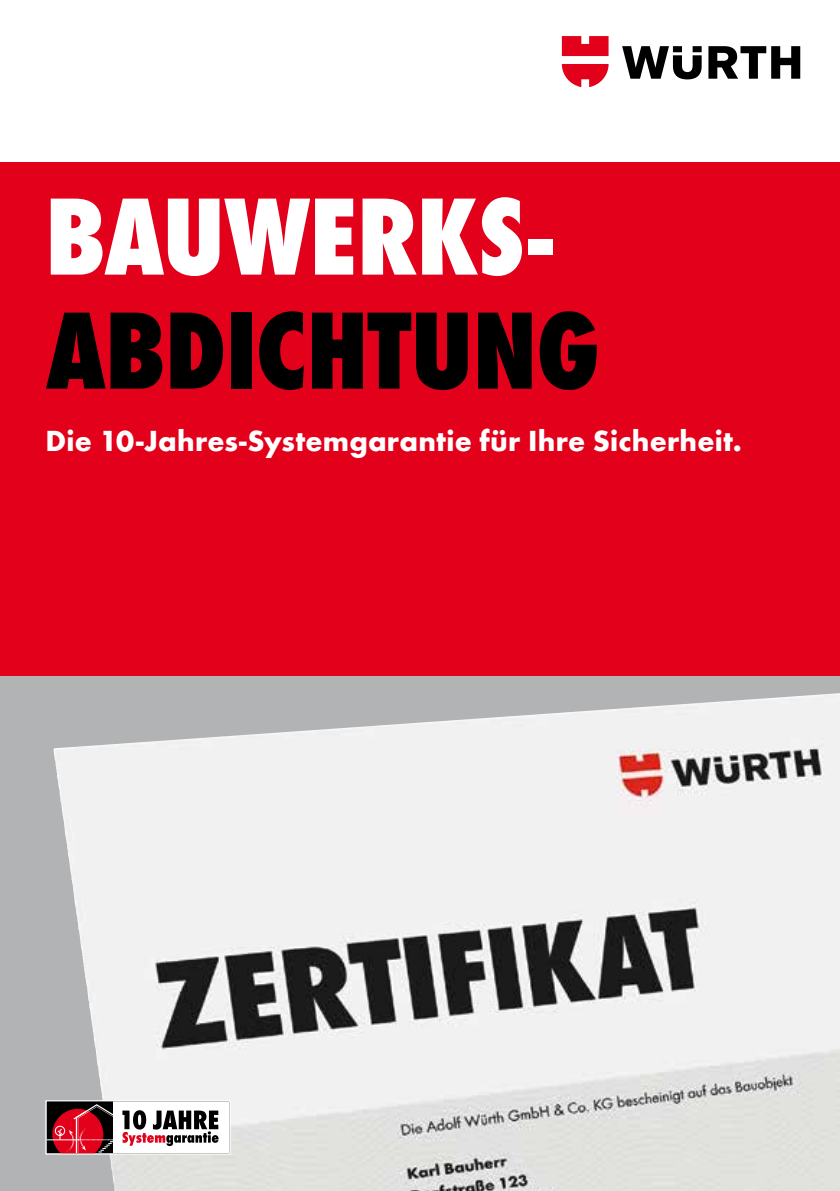
<style>
.page{position:relative;width:840px;height:1191px;background:#fff}
.page>*{position:absolute;margin:0;border:0;box-sizing:border-box;transform-origin:0 0}
.t1{font:800 condensed 114px "Wuerth";letter-spacing:-.005em;color:#000}
.t2{font:800 condensed 114px "Wuerth";letter-spacing:-.005em;color:#fff}
.t3{font:700 30px "Wuerth";letter-spacing:.005em;color:#fff}
</style>
<div class="page">
<svg style="left:622px;top:46px;width:177px;height:33px"></svg>
<svg style="left:561px;top:36px;width:47px;height:51px"></svg>
<div style="left:0;top:162px;width:839px;height:514px;background:#e2001a"></div>
<div style="left:0;top:676px;width:839px;height:515px;background:#b1b3b4"></div>
<img style="left:54px;top:693px;width:785px;height:498px">
<svg style="left:45px;top:1099px;width:186px;height:56px;background:#af8589"></svg>
<h1 class="t2" style="left:45px;top:156px;width:509px">BAUWERKS-</h1>
<h1 class="t1" style="left:45px;top:270px;width:556px">ABDICHTUNG</h1>
<p class="t3" style="left:45px;top:418px;width:697px">Die 10-Jahres-Systemgarantie für Ihre Sicherheit.</p>
</div>
